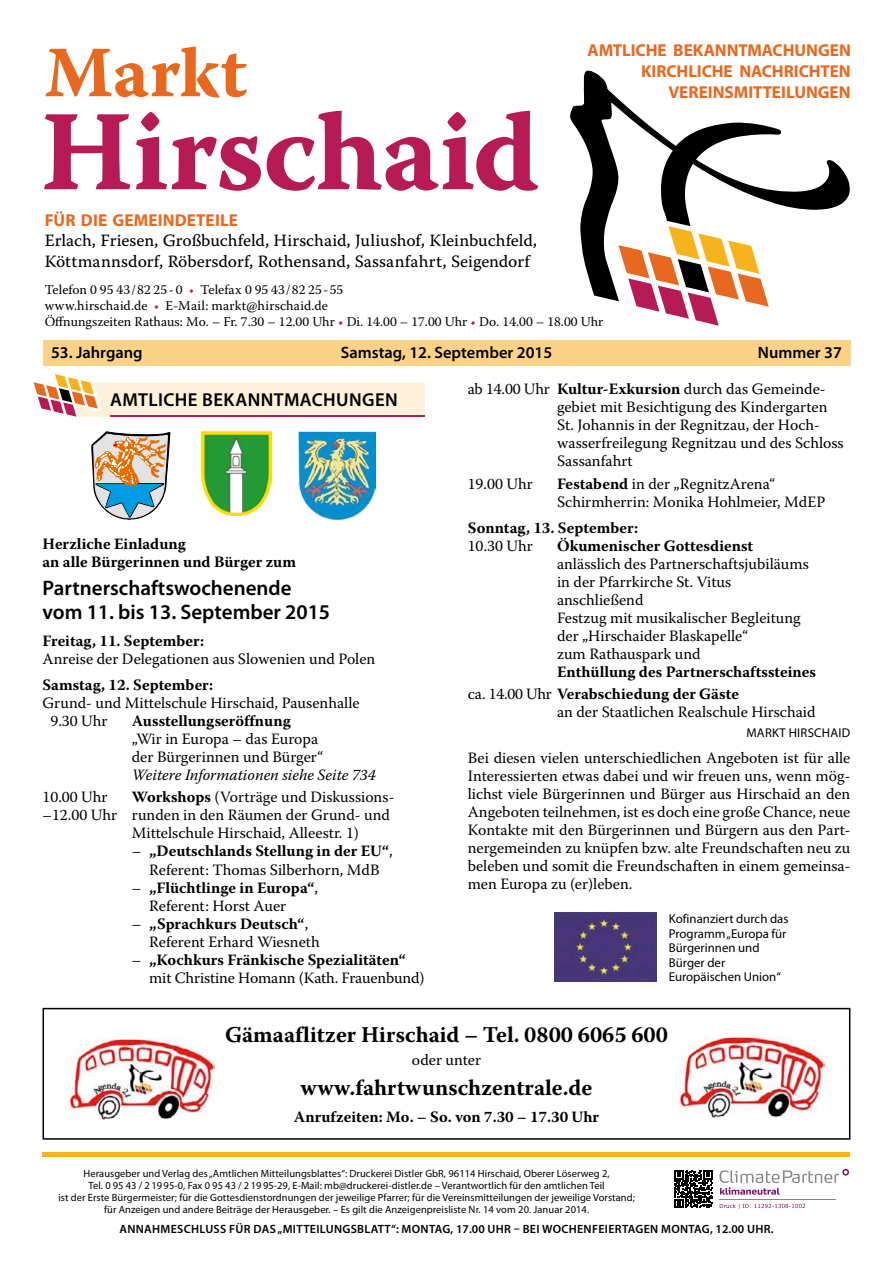
<style>
.page{position:relative;width:893px;height:1263px;background:#fff}
.page>*{position:absolute;margin:0;border:0;box-sizing:border-box;transform-origin:0 0}
.t1{font:114px "Warnock Pro Bold Capt";letter-spacing:-.015em;color:#b71b55}
.t2{font:72px "Warnock Pro Bold Capt";color:#e96820}
.t3{font:700 22.5px "Warnock Pro";color:#000}
.t4{font:600 21px/24px "Myriad Pro";color:#000}
.t5{font:600 18.75px "Myriad Pro";letter-spacing:.025em;color:#000}
.t6{font:17.25px/20.7px "Warnock Pro Capt";color:#000}
.t7{font:700 17.25px/21px "Myriad Pro";letter-spacing:-.005em;color:#e96820;text-align:right}
.t8{font:600 16.5px "Myriad Pro";color:#000}
.t9{font:15.75px/18px "Warnock Pro";color:#000}
.t10{font:700 15.75px/18px "Warnock Pro";color:#000}
.t11{font:italic 15.75px "Warnock Pro";color:#000}
.t12{font:13.5px/16.2px "Warnock Pro";color:#000}
.t13{font:12.75px/14.7px "Myriad Pro";color:#000}
.t14{font:12.75px "Myriad Pro";letter-spacing:.02em;color:#000}
.t15{font:600 12px "Myriad Pro";letter-spacing:.025em;color:#000}
.t16{font:10.5px/12px "Myriad Pro";letter-spacing:.005em;color:#000;text-align:center}
.s1{color:#b12e4a}
.s2{color:#b71b55}
.s3{font-weight:700}
.s4{font-weight:400}
</style>
<div class="page">
<div style="left:43px;top:340px;width:807px;height:26px;background:#fcd286"></div>
<svg style="left:570px;top:70px;width:280px;height:231px"></svg>
<svg style="left:618px;top:226px;width:151px;height:100px"></svg>
<hr style="left:720px;top:1199px;width:116px;height:1px;background:#868786">
<svg style="left:719px;top:1169px;width:130px;height:26px"></svg>
<svg style="left:674px;top:1170px;width:39px;height:38px"></svg>
<svg style="left:675px;top:1170px;width:37px;height:38px"></svg>
<svg style="left:720px;top:1204px;width:85px;height:5px"></svg>
<div style="left:43px;top:1008px;width:807px;height:132px;border:2px solid #000"></div>
<img style="left:678px;top:1037px;width:147px;height:81px">
<img style="left:68px;top:1039px;width:147px;height:81px">
<div style="left:43px;top:1152px;width:807px;height:5px;background:#f7b31d"></div>
<svg style="left:34px;top:374px;width:391px;height:43px"></svg>
<svg style="left:91px;top:432px;width:80px;height:88px"></svg>
<img style="left:201px;top:432px;width:70px;height:83px">
<img style="left:298px;top:432px;width:77px;height:87px">
<img style="left:554px;top:912px;width:102px;height:70px">
<h2 class="t2" style="left:44px;top:29px;width:204px">Markt</h2>
<p class="t7" style="left:588px;top:39px;width:265px">AMTLICHE BEKANNTMACHUNGEN<br>KIRCHLICHE NACHRICHTEN<br>VEREINSMITTEILUNGEN</p>
<h1 class="t1" style="left:40px;top:83px;width:501px">Hirschaid</h1>
<p class="t7" style="left:45px;top:209px;width:195px">FÜR DIE GEMEINDETEILE</p>
<p class="t6" style="left:45px;top:230px;width:494px">Erlach, Friesen, Großbuchfeld, Hirschaid, Juliushof, Kleinbuchfeld,<br>Köttmannsdorf, Röbersdorf, Rothensand, Sassanfahrt, Seigendorf</p>
<p class="t12" style="left:45px;top:281px;width:560px">Telefon 0 95 43/82 25- 0 <span class="s1">•</span> Telefax 0 95 43/82 25-55<br>www.hirschaid.de <span class="s1">•</span> E-Mail: markt@hirschaid.de<br>Öffnungszeiten Rathaus: Mo. – Fr. 7.30 – 12.00 Uhr <span class="s2">•</span> Di. 14.00 – 17.00 Uhr <span class="s2">•</span> Do. 14.00 – 18.00 Uhr</p>
<p class="t8" style="left:51px;top:342px;width:93px">53. Jahrgang</p>
<p class="t8" style="left:341px;top:342px;width:213px">Samstag, 12. September 2015</p>
<p class="t8" style="left:758px;top:342px;width:86px">Nummer 37</p>
<p class="t5" style="left:110px;top:390px;width:289px">AMTLICHE BEKANNTMACHUNGEN</p>
<p class="t10" style="left:43px;top:534px;width:255px">Herzliche Einladung<br>an alle Bürgerinnen und Bürger zum</p>
<h3 class="t4" style="left:43px;top:576px;width:289px">Partnerschaftswochenende vom 11. bis 13. September 2015</h3>
<p class="t10" style="left:43px;top:631px;width:163px">Freitag, 11. September:</p>
<p class="t9" style="left:43px;top:649px;width:334px">Anreise der Delegationen aus Slowenien und Polen</p>
<p class="t10" style="left:43px;top:676px;width:172px">Samstag, 12. September:</p>
<p class="t9" style="left:50px;top:694px;width:311px;text-indent:-8px">Grund- und Mittelschule Hirschaid, Pausenhalle<br>9.30 Uhr</p>
<p class="t5" style="left:110px;top:614px;width:183px">SCHULNACHRICHTEN</p>
<p class="t5" style="left:110px;top:688px;width:194px">KINDERGARTEN-INFOS</p>
<p class="t10" style="left:132px;top:712px;width:160px">Ausstellungseröffnung</p>
<p class="t9" style="left:132px;top:730px;width:193px">„Wir in Europa – das Europa der Bürgerinnen und Bürger“</p>
<p class="t11" style="left:132px;top:765px;width:246px">Weitere Informationen siehe Seite 734</p>
<p class="t5" style="left:110px;top:762px;width:232px">KIRCHLICHE NACHRICHTEN</p>
<p class="t9" style="left:43px;top:788px;width:67px">10.00 Uhr</p>
<p class="t9" style="left:132px;top:788px;width:264px"><span class="s3">Workshops</span> (Vorträge und Diskussions-</p>
<p class="t9" style="left:43px;top:806px;width:349px">–12.00 Uhr runden in den Räumen der Grund- und</p>
<p class="t9" style="left:132px;top:824px;width:229px">Mittelschule Hirschaid, Alleestr. 1)</p>
<p class="t9" style="left:132px;top:842px;width:263px;text-align:center">– <span class="s3">„Deutschlands Stellung in der EU“</span>,<br>Referent: Thomas Silberhorn, MdB</p>
<p class="t10" style="left:149px;top:878px;width:170px;text-indent:-17px"><span class="s4">–</span> „Flüchtlinge in Europa“<span class="s4">,<br>Referent: Horst Auer</span></p>
<p class="t9" style="left:149px;top:914px;width:172px;text-indent:-17px">– <span class="s3">„Sprachkurs Deutsch“</span>,<br>Referent Erhard Wiesneth</p>
<p class="t9" style="left:149px;top:950px;width:277px;text-indent:-17px">– <span class="s3">„Kochkurs Fränkische Spezialitäten“ </span>mit Christine Homann (Kath. Frauenbund)</p>
<p class="t5" style="left:110px;top:835px;width:209px">BEREITSCHAFTSDIENSTE</p>
<p class="t5" style="left:110px;top:909px;width:197px">VEREINSNACHRICHTEN</p>
<p class="t9" style="left:557px;top:380px;width:288px;text-indent:-89px">ab 14.00 Uhr <span class="s3">Kultur-Exkursion</span> durch das Gemeinde&shy;gebiet mit Besichtigung des Kindergarten St. Johannis in der Regnitzau, der Hoch&shy;wasserfreilegung Regnitzau und des Schloss Sassanfahrt</p>
<p class="t9" style="left:468px;top:474px;width:67px">19.00 Uhr</p>
<p class="t9" style="left:557px;top:474px;width:270px"><span class="s3">Festabend</span> in der „RegnitzArena“<br>Schirmherrin: Monika Hohlmeier, MdEP</p>
<p class="t10" style="left:468px;top:519px;width:172px">Sonntag, 13. September:</p>
<p class="t9" style="left:468px;top:537px;width:67px">10.30 Uhr</p>
<p class="t10" style="left:557px;top:537px;width:198px">Ökumenischer Gottesdienst</p>
<p class="t9" style="left:557px;top:555px;width:253px">anlässlich des Partnerschaftsjubiläums in der Pfarrkirche St. Vitus anschließend<br>Festzug mit musikalischer Begleitung der „Hirschaider Blaskapelle“<br>zum Rathauspark und</p>
<p class="t10" style="left:468px;top:661px;width:350px;line-height:22.2px;text-indent:89px">Enthüllung des Partnerschaftssteines <span class="s4">ca. 14.00 Uhr</span> Verabschiedung der Gäste</p>
<p class="t9" style="left:557px;top:703px;width:260px">an der Staatlichen Realschule Hirschaid</p>
<p class="t14" style="left:747px;top:724px;width:105px">MARKT HIRSCHAID</p>
<p class="t9" style="left:468px;top:749px;width:384px;text-align:justify">Bei diesen vielen unterschiedlichen Angeboten ist für alle Interessierten etwas dabei und wir freuen uns, wenn mög&shy;lichst viele Bürgerinnen und Bürger aus Hirschaid an den Angeboten teilnehmen, ist es doch eine große Chance, neue Kontakte mit den Bürgerinnen und Bürgern aus den Part&shy;nergemeinden zu knüpfen bzw. alte Freundschaften neu zu beleben und somit die Freundschaften in einem gemeinsa&shy;men Europa zu (er)leben.</p>
<p class="t13" style="left:669px;top:911px;width:121px">Kofinanziert durch das<br>Programm „Europa für<br>Bürgerinnen und<br>Bürger der<br>Europäischen Union“</p>
<h3 class="t3" style="left:225px;top:1021px;width:444px">Gämaaflitzer Hirschaid – Tel. 0800 6065 600</h3>
<p class="t9" style="left:412px;top:1050px;width:71px">oder unter</p>
<h3 class="t3" style="left:301px;top:1074px;width:293px">www.fahrtwunschzentrale.de</h3>
<p class="t10" style="left:294px;top:1107px;width:307px">Anrufzeiten: Mo. – So. von 7.30 – 17.30 Uhr</p>
<p class="t16" style="left:58px;top:1167px;width:578px">Herausgeber und Verlag des „Amtlichen Mitteilungsblattes“: Druckerei Distler GbR, 96114 Hirschaid, Oberer Löserweg 2,<br>Tel. 0 95 43 / 2 19 95-0, Fax 0 95 43 / 2 19 95-29, E-Mail: mb@druckerei-distler.de – Verantwortlich für den amtlichen Teil<br>ist der Erste Bürgermeister; für die Gottesdienstordnungen der jeweilige Pfarrer; für die Vereinsmitteilungen der jeweilige Vorstand; für Anzeigen und andere Beiträge der Herausgeber. – Es gilt die Anzeigenpreisliste Nr. 14 vom 20. Januar 2014.</p>
<p class="t15" style="left:119px;top:1221px;width:656px">Annahmeschluss für das „Mitteilungsblatt“: Montag, 17.00 Uhr – bei Wochenfeiertagen Montag, 12.00 Uhr.</p>
</div>
